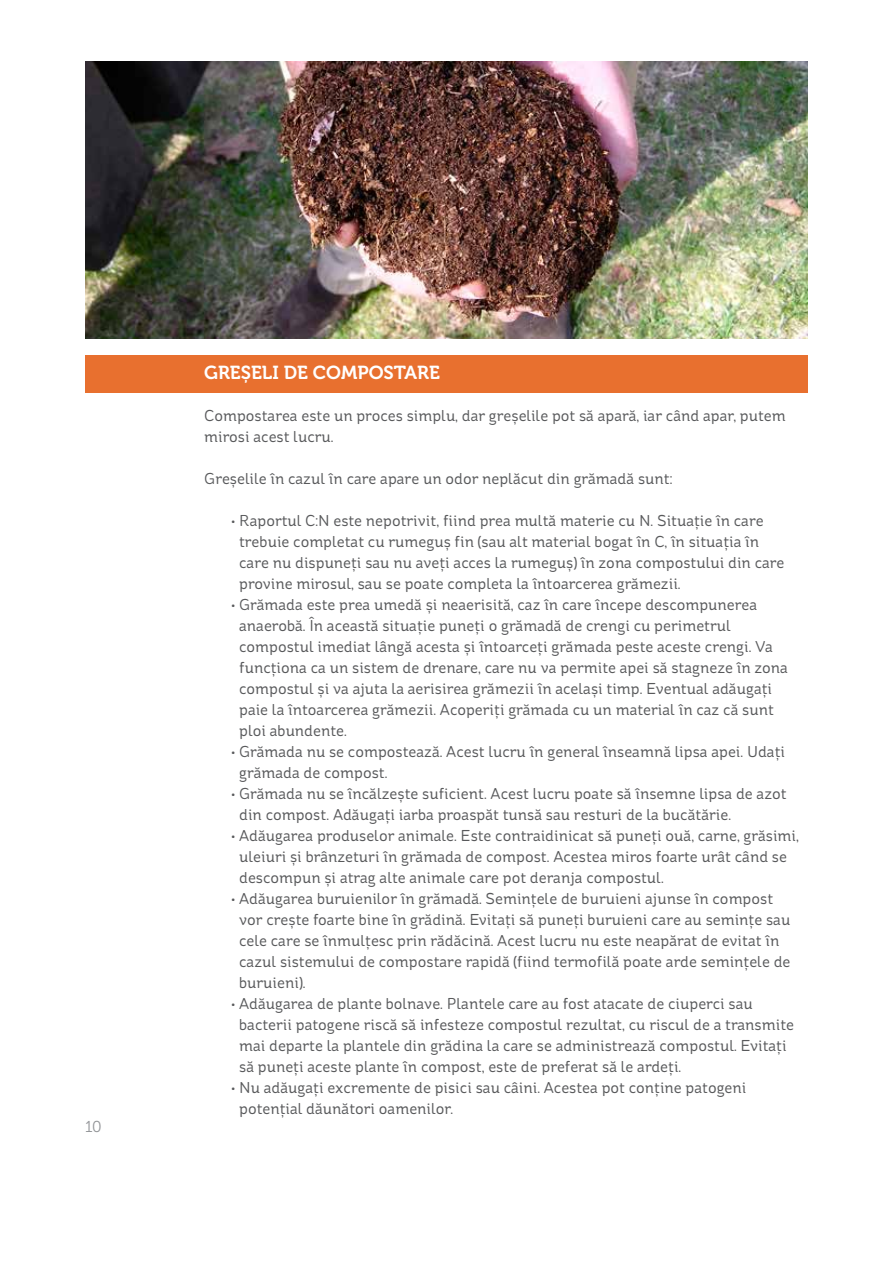
<style>
.page{position:relative;width:893px;height:1263px;background:#fff}
.page>*{position:absolute;margin:0;border:0;box-sizing:border-box;transform-origin:0 0}
.t1{font:18.75px "Museo 700";color:#fff}
.t2{font:15.75px/21px "St Ryde";color:#58595b}
.t3{font:15.75px "Museo 300";color:#939598}
</style>
<div class="page">
<div style="left:85px;top:355px;width:723px;height:38px;background:#e8702f"></div>
<img style="left:85px;top:62px;width:723px;height:276px">
<p class="t3" style="left:85px;top:1118px;width:18px">10</p>
<p class="t1" style="left:204px;top:362px;width:237px">GREȘELI DE COMPOSTARE</p>
<p class="t2" style="left:204px;top:405px;width:583px">Compostarea este un proces simplu, dar greșelile pot să apară, iar când apar, putem mirosi acest lucru.</p>
<p class="t2" style="left:204px;top:468px;width:470px">Greșelile în cazul în care apare un odor neplăcut din grămadă sunt:</p>
<p class="t2" style="left:239px;top:510px;width:547px;text-indent:-8px">• Raportul C:N este nepotrivit, fiind prea multă materie cu N. Situație în care trebuie completat cu rumeguș fin (sau alt material bogat în C, în situația în care nu dispuneți sau nu aveți acces la rumeguș) în zona compostului din care provine mirosul, sau se poate completa la întoarcerea grămezii.</p>
<p class="t2" style="left:239px;top:594px;width:550px;text-indent:-8px">• Grămada este prea umedă și neaerisită, caz în care începe descompunerea anaerobă. În această situație puneți o grămadă de crengi cu perimetrul compostul imediat lângă acesta și întoarceți grămada peste aceste crengi. Va funcționa ca un sistem de drenare, care nu va permite apei să stagneze în zona compostul și va ajuta la aerisirea grămezii în același timp. Eventual adăugați paie la întoarcerea grămezii. Acoperiți grămada cu un material în caz că sunt ploi abundente.</p>
<p class="t2" style="left:239px;top:741px;width:547px;text-indent:-8px">• Grămada nu se compostează. Acest lucru în general înseamnă lipsa apei. Udați grămada de compost.</p>
<p class="t2" style="left:239px;top:783px;width:549px;text-indent:-8px">• Grămada nu se încălzește suficient. Acest lucru poate să însemne lipsa de azot din compost. Adăugați iarba proaspăt tunsă sau resturi de la bucătărie.</p>
<p class="t2" style="left:239px;top:825px;width:561px;text-indent:-8px">• Adăugarea produselor animale. Este contraidinicat să puneți ouă, carne, grăsimi, uleiuri și brânzeturi în grămada de compost. Acestea miros foarte urât când se descompun și atrag alte animale care pot deranja compostul.</p>
<p class="t2" style="left:239px;top:888px;width:553px;text-indent:-8px">• Adăugarea buruienilor în grămadă. Semințele de buruieni ajunse în compost vor crește foarte bine în grădină. Evitați să puneți buruieni care au semințe sau cele care se înmulțesc prin rădăcină. Acest lucru nu este neapărat de evitat în cazul sistemului de compostare rapidă (fiind termofilă poate arde semințele de buruieni).</p>
<p class="t2" style="left:239px;top:993px;width:556px;text-indent:-8px">• Adăugarea de plante bolnave. Plantele care au fost atacate de ciuperci sau bacterii patogene riscă să infesteze compostul rezultat, cu riscul de a transmite mai departe la plantele din grădina la care se administrează compostul. Evitați să puneți aceste plante în compost, este de preferat să le ardeți.</p>
<p class="t2" style="left:239px;top:1077px;width:509px;text-indent:-8px">• Nu adăugați excremente de pisici sau câini. Acestea pot conține patogeni potențial dăunători oamenilor.</p>
</div>
